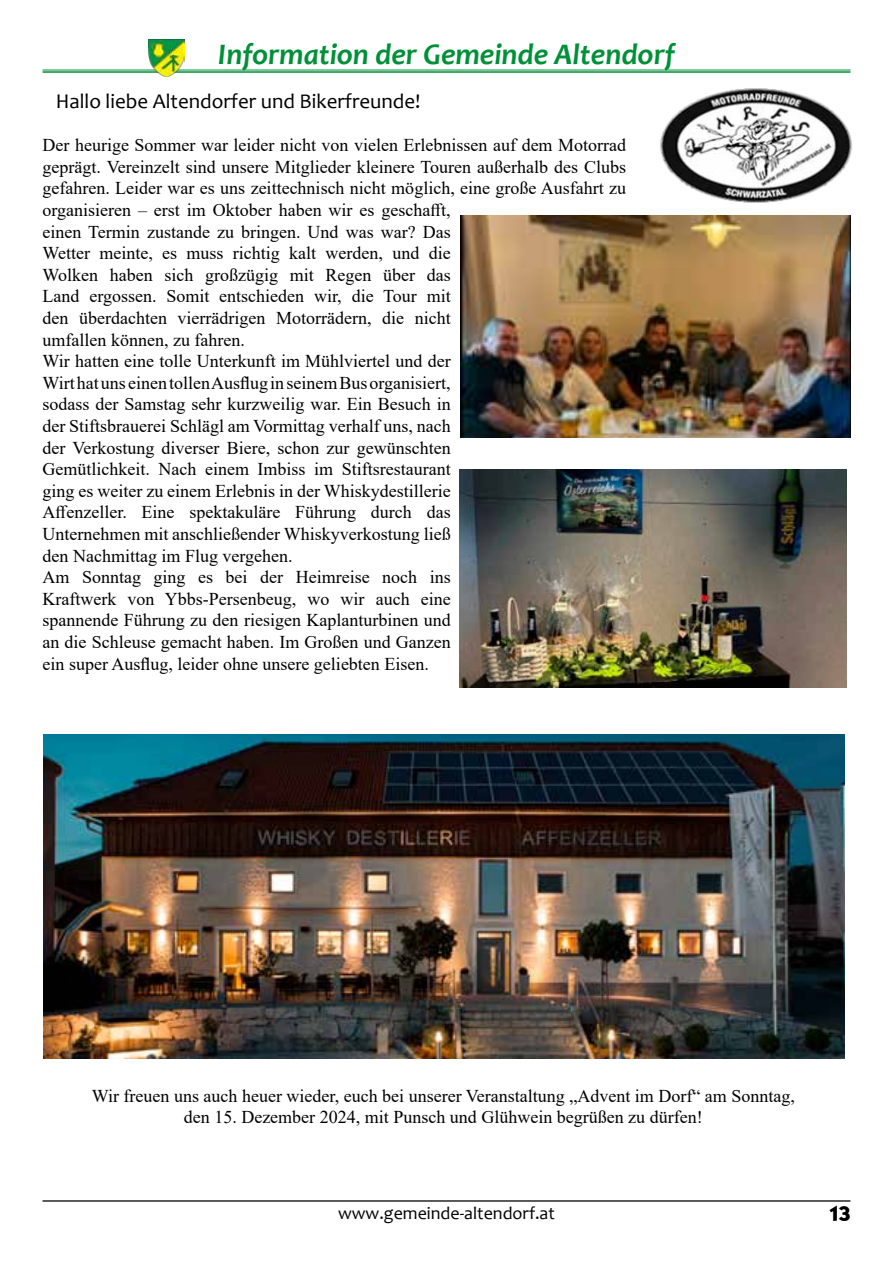
<style>
.page{position:relative;width:893px;height:1263px;background:#fff}
.page>*{position:absolute;margin:0;border:0;box-sizing:border-box;transform-origin:0 0}
.t1{font:italic 700 30px "Candara";color:#009037}
.t2{font:21px "Candara";color:#000}
.t3{font:18px/21.6px "Times New Roman";color:#000}
.t4{font:18px "Candara";color:#000}
.t5{font:18px "Kabana Bold Plain";color:#000}
</style>
<div class="page">
<hr style="left:43px;top:70px;width:807px;height:1px;background:#009037">
<hr style="left:43px;top:71px;width:807px;height:2px;background:#009037">
<img style="left:149px;top:40px;width:36px;height:36px">
<hr style="left:43px;top:1200px;width:807px;height:1px;background:#000">
<img style="left:660px;top:88px;width:192px;height:115px">
<img style="left:460px;top:215px;width:390px;height:222px">
<img style="left:460px;top:469px;width:387px;height:218px">
<img style="left:43px;top:734px;width:801px;height:324px">
<h1 class="t1" style="left:218px;top:36px;width:458px">Information der Gemeinde Altendorf</h1>
<p class="t2" style="left:56px;top:88px;width:366px">Hallo liebe Altendorfer und Bikerfreunde!</p>
<p class="t3" style="left:43px;top:134px;width:585px">Der heurige Sommer war leider nicht von vielen Erlebnissen auf dem Motorrad geprägt. Vereinzelt sind unsere Mitglieder kleinere Touren außerhalb des Clubs gefahren. Leider war es uns zeittechnisch nicht möglich, eine große Ausfahrt zu organisieren – erst im Oktober haben wir es geschafft,<br>einen Termin zustande zu bringen. Und was war? Das<br>Wetter meinte, es muss richtig kalt werden, und die<br>Wolken haben sich großzügig mit Regen über das<br>Land ergossen. Somit entschieden wir, die Tour mit<br>den überdachten vierrädrigen Motorrädern, die nicht<br>umfallen können, zu fahren.<br>Wir hatten eine tolle Unterkunft im Mühlviertel und der<br>Wirt hat uns einen tollen Ausflug in seinem Bus organisiert,<br>sodass der Samstag sehr kurzweilig war. Ein Besuch in<br>der Stiftsbrauerei Schlägl am Vormittag verhalf uns, nach<br>der Verkostung diverser Biere, schon zur gewünschten<br>Gemütlichkeit. Nach einem Imbiss im Stiftsrestaurant<br>ging es weiter zu einem Erlebnis in der Whiskydestillerie<br>Affenzeller. Eine spektakuläre Führung durch das<br>Unternehmen mit anschließender Whiskyverkostung ließ<br>den Nachmittag im Flug vergehen.<br>Am Sonntag ging es bei der Heimreise noch ins<br>Kraftwerk von Ybbs-Persenbeug, wo wir auch eine<br>spannende Führung zu den riesigen Kaplanturbinen und<br>an die Schleuse gemacht haben. Im Großen und Ganzen<br>ein super Ausflug, leider ohne unsere geliebten Eisen.</p>
<p class="t3" style="left:92px;top:1084px;width:705px;text-align:center">Wir freuen uns auch heuer wieder, euch bei unserer Veranstaltung „Advent im Dorf“ am Sonntag, den 15. Dezember 2024, mit Punsch und Glühwein begrüßen zu dürfen!</p>
<p class="t4" style="left:338px;top:1201px;width:218px">www.gemeinde-altendorf.at</p>
<p class="t5" style="left:829px;top:1201px;width:23px">13</p>
</div>
